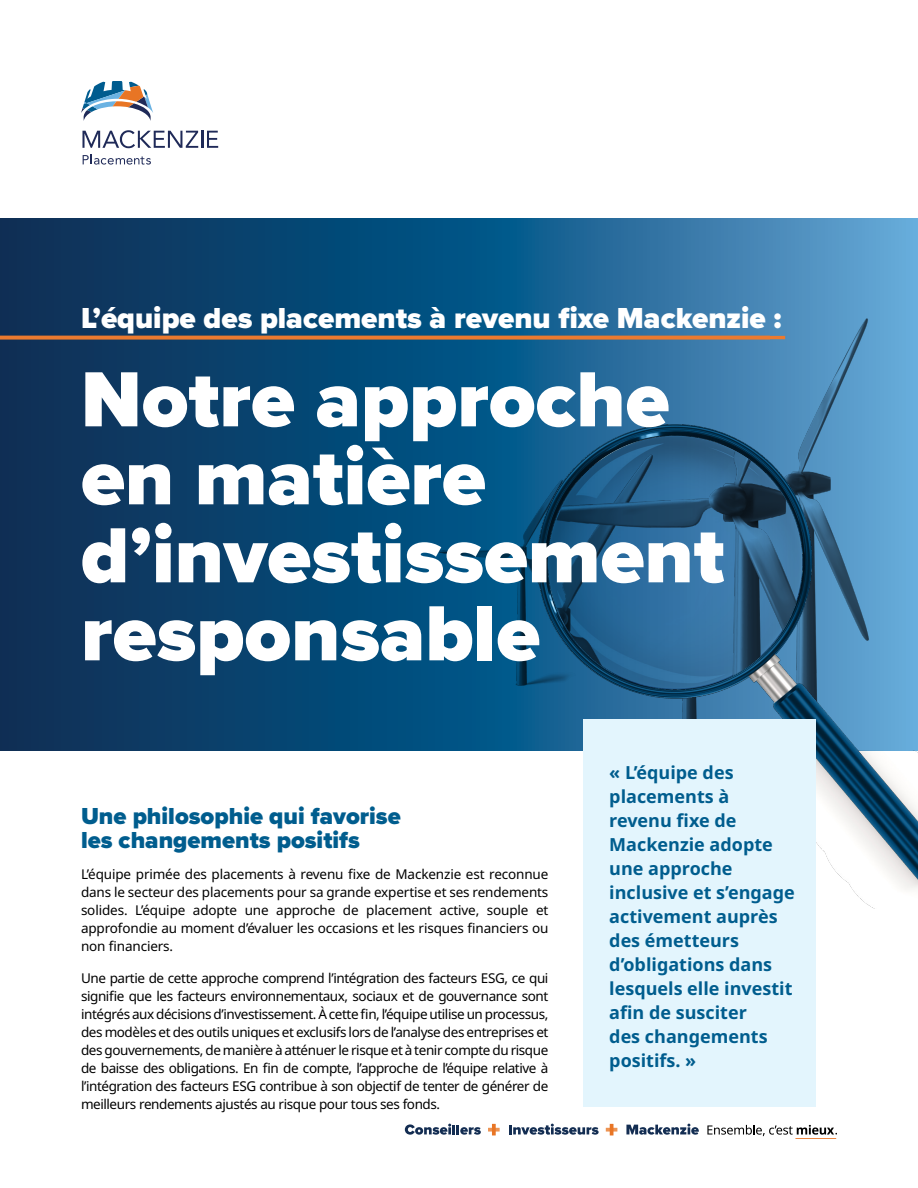
<style>
.page{position:relative;width:918px;height:1188px;background:#fff}
.page>*{position:absolute;margin:0;border:0;box-sizing:border-box;transform-origin:0 0}
.H1-new{font:900 81px/78px "Proxima Nova";color:#fff}
.H1-new-2{font:900 30px "Proxima Nova";color:#fff}
.t1{font:900 24px/24px "Proxima Nova";color:#005d8e}
.callout{font:700 18px/24px "Noto Sans";color:#005d8e}
.body_copy{font:13.5px/18px "Noto Sans";letter-spacing:-.02em;color:#000;text-align:justify}
</style>
<div class="page">
<svg style="left:0;top:219px;width:918px;height:532px;background:#134f7b"></svg>
<img style="left:480px;top:393px;width:438px;height:516px">
<svg style="left:707px;top:1125px;width:130px;height:14px"></svg>
<svg style="left:626px;top:1124px;width:73px;height:11px"></svg>
<svg style="left:488px;top:1124px;width:12px;height:11px"></svg>
<svg style="left:606px;top:1124px;width:11px;height:11px"></svg>
<svg style="left:405px;top:1124px;width:76px;height:11px"></svg>
<svg style="left:509px;top:1124px;width:90px;height:11px"></svg>
<svg style="left:81px;top:81px;width:72px;height:40px"></svg>
<svg style="left:82px;top:130px;width:136px;height:18px"></svg>
<svg style="left:83px;top:154px;width:68px;height:11px"></svg>
<div style="left:583px;top:719px;width:233px;height:388px;background:#e3f5fd"></div>
<hr style="left:0;top:336px;width:785px;height:3px;background:#eb7a2f">
<h1 class="H1-new-2" style="left:81px;top:296px;width:702px">L’équipe des placements à revenu fixe Mackenzie :</h1>
<h1 class="H1-new" style="left:81px;top:360px;width:645px">Notre approche en matière d’investissement responsable</h1>
<h2 class="t1" style="left:81px;top:803px;width:321px">Une philosophie qui favorise les changements positifs</h2>
<p class="body_copy" style="left:81px;top:865px;width:469px">L’équipe primée des placements à revenu fixe de Mackenzie est reconnue dans le secteur des placements pour sa grande expertise et ses rendements solides. L’équipe adopte une approche de placement active, souple et approfondie au moment d’évaluer les occasions et les risques financiers ou non financiers.</p>
<p class="body_copy" style="left:81px;top:969px;width:469px">Une partie de cette approche comprend l’intégration des facteurs ESG, ce qui signifie que les facteurs environnementaux, sociaux et de gouvernance sont intégrés aux décisions d’investissement. À cette fin, l’équipe utilise un processus, des modèles et des outils uniques et exclusifs lors de l’analyse des entreprises et des gouvernements, de manière à atténuer le risque et à tenir compte du risque de baisse des obligations. En fin de compte, l’approche de l’équipe relative à l’intégration des facteurs ESG contribue à son objectif de tenter de générer de meilleurs rendements ajustés au risque pour tous ses fonds.</p>
<p class="callout" style="left:609px;top:761px;width:187px">« L’équipe des placements à revenu fixe de<br>Mackenzie adopte une approche inclusive et s’engage activement auprès des émetteurs d’obligations dans lesquels elle investit afin de susciter<br>des changements positifs. »</p>
</div>
